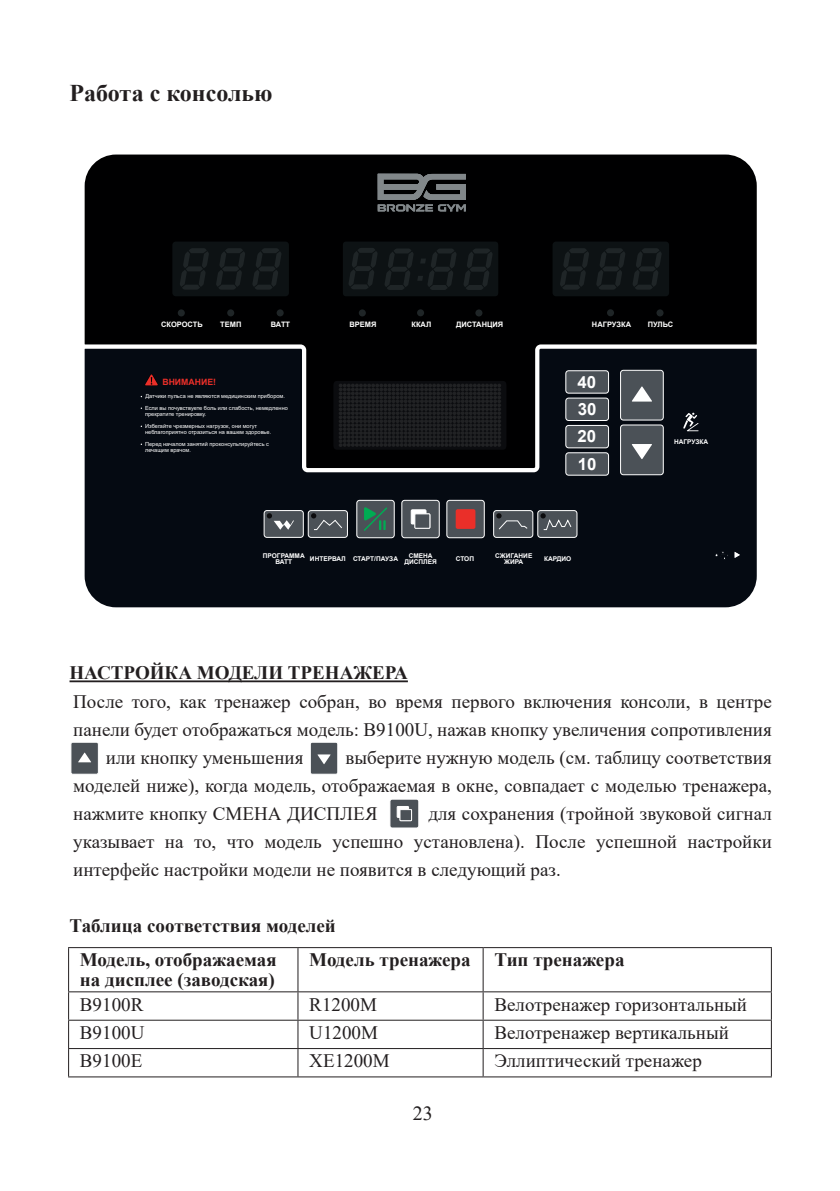
<style>
.page{position:relative;width:840px;height:1191px;background:#fff}
.page>*{position:absolute;margin:0;border:0;box-sizing:border-box;transform-origin:0 0}
.t1{font:700 24px "Times New Roman";color:#231f20}
.t2{font:20px "Times New Roman";color:#231f20}
.t3{font:19px/28px "Times New Roman";color:#231f20;text-align:justify}
.t4{font:700 19px/20px "Times New Roman";color:#231f20}
.t5{font:700 16.8px/27.4px "Arial";color:#fff;text-align:justify}
.t6{font:700 8.8px "Arial";color:#ea2f29}
.t7{font:700 7.4px "Arial";color:#fff}
.t8{font:700 6.6px/6.2px "Arial";color:#fff;text-align:center}
.t9{font:5.6px/11.8px "Arial";color:#fff}
</style>
<div class="page">
<div style="left:85px;top:468px;width:671px;height:139px;background:#050a12"></div>
<div style="left:264px;top:510px;width:39px;height:27px;background:#4b5157;border-radius:3px"></div>
<div style="left:264px;top:510px;width:39px;height:27px;border:1px solid #fff;border-radius:3px"></div>
<svg style="left:266px;top:513px;width:28px;height:17px"></svg>
<div style="left:308px;top:510px;width:39px;height:27px;background:#4b5157;border-radius:3px"></div>
<div style="left:308px;top:510px;width:39px;height:28px;border:1px solid #fff;border-radius:3px"></div>
<div style="left:356px;top:500px;width:38px;height:38px;background:#4b5157;border-radius:3px"></div>
<div style="left:356px;top:500px;width:38px;height:38px;border:1px solid #fff;border-radius:3px"></div>
<div style="left:401px;top:500px;width:38px;height:38px;background:#4b5157;border-radius:3px"></div>
<div style="left:401px;top:500px;width:38px;height:38px;border:1px solid #fff;border-radius:3px"></div>
<div style="left:446px;top:500px;width:38px;height:38px;background:#4b5157;border-radius:3px"></div>
<div style="left:446px;top:500px;width:38px;height:38px;border:1px solid #fff;border-radius:3px"></div>
<div style="left:493px;top:510px;width:39px;height:27px;background:#4b5157;border-radius:3px"></div>
<div style="left:493px;top:510px;width:40px;height:28px;border:1px solid #fff;border-radius:3px"></div>
<div style="left:537px;top:510px;width:39px;height:27px;background:#4b5157;border-radius:3px"></div>
<div style="left:537px;top:510px;width:40px;height:28px;border:1px solid #fff;border-radius:3px"></div>
<div style="left:620px;top:425px;width:43px;height:50px;background:#4b5157;border-radius:3px"></div>
<div style="left:620px;top:425px;width:43px;height:50px;border:1px solid #fff;border-radius:3px"></div>
<div style="left:565px;top:453px;width:43px;height:22px;background:#4b5157;border-radius:3px"></div>
<div style="left:565px;top:452px;width:43px;height:23px;border:1px solid #fff;border-radius:3px"></div>
<div style="left:455px;top:509px;width:20px;height:20px;background:#ea2f29;border-radius:2px"></div>
<svg style="left:364px;top:507px;width:23px;height:24px"></svg>
<svg style="left:410px;top:509px;width:16px;height:15px"></svg>
<div style="left:414px;top:514px;width:15px;height:14px;background:#4b5157"></div>
<div style="left:414px;top:513px;width:16px;height:15px;border:1px solid #fff"></div>
<svg style="left:714px;top:551px;width:14px;height:8px"></svg>
<svg style="left:85px;top:154px;width:671px;height:314px;background:#0b0d0f"></svg>
<svg style="left:333px;top:381px;width:173px;height:69px;background:#17181b"></svg>
<div style="left:342px;top:241px;width:156px;height:55px;background:#0d1214;border-radius:4px"></div>
<svg style="left:464px;top:249px;width:28px;height:41px"></svg>
<svg style="left:349px;top:248px;width:28px;height:41px"></svg>
<svg style="left:385px;top:249px;width:71px;height:41px"></svg>
<div style="left:172px;top:241px;width:117px;height:55px;background:#0d1214;border-radius:3px"></div>
<svg style="left:216px;top:248px;width:29px;height:42px"></svg>
<svg style="left:253px;top:248px;width:28px;height:42px"></svg>
<svg style="left:180px;top:248px;width:29px;height:42px"></svg>
<div style="left:552px;top:241px;width:116px;height:55px;background:#0d1214;border-radius:3px"></div>
<svg style="left:596px;top:248px;width:29px;height:42px"></svg>
<svg style="left:633px;top:248px;width:28px;height:42px"></svg>
<svg style="left:560px;top:248px;width:28px;height:42px"></svg>
<div style="left:227px;top:309px;width:7px;height:7px;background:#1f2527;border-radius:50%"></div>
<div style="left:178px;top:309px;width:7px;height:7px;background:#1f2527;border-radius:50%"></div>
<div style="left:606px;top:309px;width:7px;height:7px;background:#1f2527;border-radius:50%"></div>
<div style="left:656px;top:309px;width:7px;height:7px;background:#1f2527;border-radius:50%"></div>
<div style="left:276px;top:309px;width:7px;height:7px;background:#1f2527;border-radius:50%"></div>
<svg style="left:734px;top:552px;width:5px;height:6px"></svg>
<svg style="left:311px;top:513px;width:31px;height:17px"></svg>
<svg style="left:496px;top:513px;width:32px;height:17px"></svg>
<svg style="left:540px;top:513px;width:31px;height:17px"></svg>
<div style="left:475px;top:309px;width:7px;height:7px;background:#1f2527;border-radius:50%"></div>
<div style="left:417px;top:309px;width:7px;height:7px;background:#1f2527;border-radius:50%"></div>
<div style="left:358px;top:309px;width:7px;height:7px;background:#1f2527;border-radius:50%"></div>
<svg style="left:377px;top:174px;width:88px;height:37px;background:#4e5154"></svg>
<hr style="left:69px;top:680px;width:338px;height:2px;background:#231f20">
<div style="left:310px;top:742px;width:27px;height:32px;background:#4b5157;border-radius:2px"></div>
<div style="left:310px;top:742px;width:28px;height:32px;border:1px solid #fff;border-radius:2px"></div>
<svg style="left:317px;top:754px;width:13px;height:10px"></svg>
<div style="left:71px;top:742px;width:27px;height:32px;background:#4b5157;border-radius:2px"></div>
<div style="left:71px;top:742px;width:27px;height:32px;border:1px solid #fff;border-radius:2px"></div>
<svg style="left:78px;top:752px;width:13px;height:10px"></svg>
<div style="left:389px;top:799px;width:29px;height:29px;background:#4b5157;border-radius:2px"></div>
<div style="left:389px;top:799px;width:30px;height:29px;border:1px solid #fff;border-radius:2px"></div>
<svg style="left:396px;top:806px;width:13px;height:12px"></svg>
<div style="left:400px;top:809px;width:11px;height:11px;background:#4b5157"></div>
<div style="left:399px;top:809px;width:12px;height:12px;border:1px solid #fff"></div>
<hr style="left:68px;top:947px;width:230px;height:1px;background:#231f20">
<hr style="left:68px;top:948px;width:1px;height:43px;background:#231f20">
<hr style="left:298px;top:947px;width:185px;height:1px;background:#231f20">
<hr style="left:297px;top:948px;width:1px;height:43px;background:#231f20">
<hr style="left:483px;top:947px;width:288px;height:1px;background:#231f20">
<hr style="left:482px;top:948px;width:1px;height:43px;background:#231f20">
<hr style="left:770px;top:948px;width:1px;height:43px;background:#231f20">
<hr style="left:68px;top:991px;width:230px;height:1px;background:#231f20">
<hr style="left:298px;top:991px;width:185px;height:1px;background:#231f20">
<hr style="left:483px;top:991px;width:288px;height:1px;background:#231f20">
<hr style="left:68px;top:1019px;width:230px;height:1px;background:#231f20">
<hr style="left:298px;top:1019px;width:185px;height:1px;background:#231f20">
<hr style="left:483px;top:1019px;width:288px;height:1px;background:#231f20">
<hr style="left:68px;top:1048px;width:230px;height:1px;background:#231f20">
<svg style="left:68px;top:992px;width:1px;height:84px"></svg>
<hr style="left:298px;top:1048px;width:185px;height:1px;background:#231f20">
<svg style="left:297px;top:992px;width:1px;height:84px"></svg>
<hr style="left:483px;top:1048px;width:288px;height:1px;background:#231f20">
<svg style="left:482px;top:992px;width:1px;height:84px"></svg>
<svg style="left:770px;top:992px;width:1px;height:84px"></svg>
<hr style="left:68px;top:1076px;width:230px;height:1px;background:#231f20">
<hr style="left:298px;top:1076px;width:185px;height:1px;background:#231f20">
<hr style="left:483px;top:1076px;width:288px;height:1px;background:#231f20">
<p class="t1" style="left:69px;top:76px;width:204px">Работа с консолью</p>
<p class="t7" style="left:161px;top:320px;width:43px">СКОРОСТЬ</p>
<p class="t7" style="left:220px;top:319px;width:23px">ТЕМП</p>
<p class="t7" style="left:271px;top:319px;width:21px">ВАТТ</p>
<p class="t7" style="left:349px;top:319px;width:28px">ВРЕМЯ</p>
<p class="t7" style="left:411px;top:319px;width:21px">ККАЛ</p>
<p class="t7" style="left:456px;top:319px;width:48px">ДИСТАНЦИЯ</p>
<p class="t6" style="left:162px;top:375px;width:55px">ВНИМАНИЕ!</p>
<p class="t9" style="left:145px;top:390px;width:144px">Датчики пульса не являются медицинским прибором.<br>Если вы почувствуете боль или слабость, немедленно</p>
<p class="t9" style="left:145px;top:408px;width:113px">прекратите тренировку.<br>Избегайте чрезмерных нагрузок, они могут</p>
<p class="t9" style="left:145px;top:426px;width:127px">неблагоприятно отразиться на вашем здоровье.<br>Перед началом занятий проконсультируйтесь с</p>
<p class="t9" style="left:145px;top:444px;width:47px">лечащим врачом.</p>
<p class="t7" style="left:591px;top:319px;width:41px">НАГРУЗКА</p>
<p class="t7" style="left:647px;top:319px;width:27px">ПУЛЬС</p>
<p class="t5" style="left:577px;top:368px;width:20px">40<br>30<br>20<br>10</p>
<p class="t8" style="left:673px;top:438px;width:36px">НАГРУЗКА</p>
<p class="t8" style="left:263px;top:552px;width:43px">ПРОГРАММА<br>ВАТТ</p>
<p class="t8" style="left:310px;top:555px;width:90px">ИНТЕРВАЛ СТАРТ/ПАУЗА</p>
<p class="t8" style="left:404px;top:552px;width:34px">СМЕНА<br>ДИСПЛЕЯ</p>
<p class="t8" style="left:455px;top:555px;width:20px">СТОП</p>
<p class="t8" style="left:495px;top:553px;width:39px">СЖИГАНИЕ<br>ЖИРА</p>
<p class="t8" style="left:543px;top:555px;width:29px">КАРДИО</p>
<p class="t4" style="left:69px;top:662px;width:339px">НАСТРОЙКА МОДЕЛИ ТРЕНАЖЕРА</p>
<p class="t3" style="left:73px;top:687px;width:699px">После того, как тренажер собран, во время первого включения консоли, в центре</p>
<p class="t3" style="left:73px;top:715px;width:699px">панели будет отображаться модель: B9100U, нажав кнопку увеличения сопротивления</p>
<p class="t3" style="left:106px;top:743px;width:199px">или кнопку уменьшения</p>
<p class="t3" style="left:73px;top:743px;width:699px;text-indent:272px">выберите нужную модель (см. таблицу соответствия моделей ниже), когда модель, отображаемая в окне, совпадает с моделью тренажера, нажмите кнопку СМЕНА ДИСПЛЕЯ</p>
<p class="t3" style="left:73px;top:799px;width:699px;text-indent:355px">для сохранения (тройной звуковой сигнал указывает на то, что модель успешно установлена). После успешной настройки интерфейс настройки модели не появится в следующий раз.</p>
<p class="t4" style="left:69px;top:915px;width:268px">Таблица соответствия моделей</p>
<p class="t4" style="left:80px;top:949px;width:198px">Модель, отображаемая на дисплее (заводская)</p>
<p class="t4" style="left:309px;top:949px;width:163px">Модель тренажера</p>
<p class="t4" style="left:494px;top:949px;width:131px">Тип тренажера</p>
<p class="t3" style="left:80px;top:989px;width:65px">B9100R</p>
<p class="t3" style="left:309px;top:989px;width:69px">R1200M</p>
<p class="t3" style="left:494px;top:989px;width:254px">Велотренажер горизонтальный</p>
<p class="t3" style="left:80px;top:1018px;width:66px">B9100U</p>
<p class="t3" style="left:309px;top:1018px;width:70px">U1200M</p>
<p class="t3" style="left:494px;top:1018px;width:236px">Велотренажер вертикальный</p>
<p class="t3" style="left:80px;top:1046px;width:64px">B9100E</p>
<p class="t3" style="left:309px;top:1046px;width:82px">XE1200M</p>
<p class="t3" style="left:494px;top:1046px;width:209px">Эллиптический тренажер</p>
<p class="t2" style="left:412px;top:1099px;width:21px">23</p>
</div>
